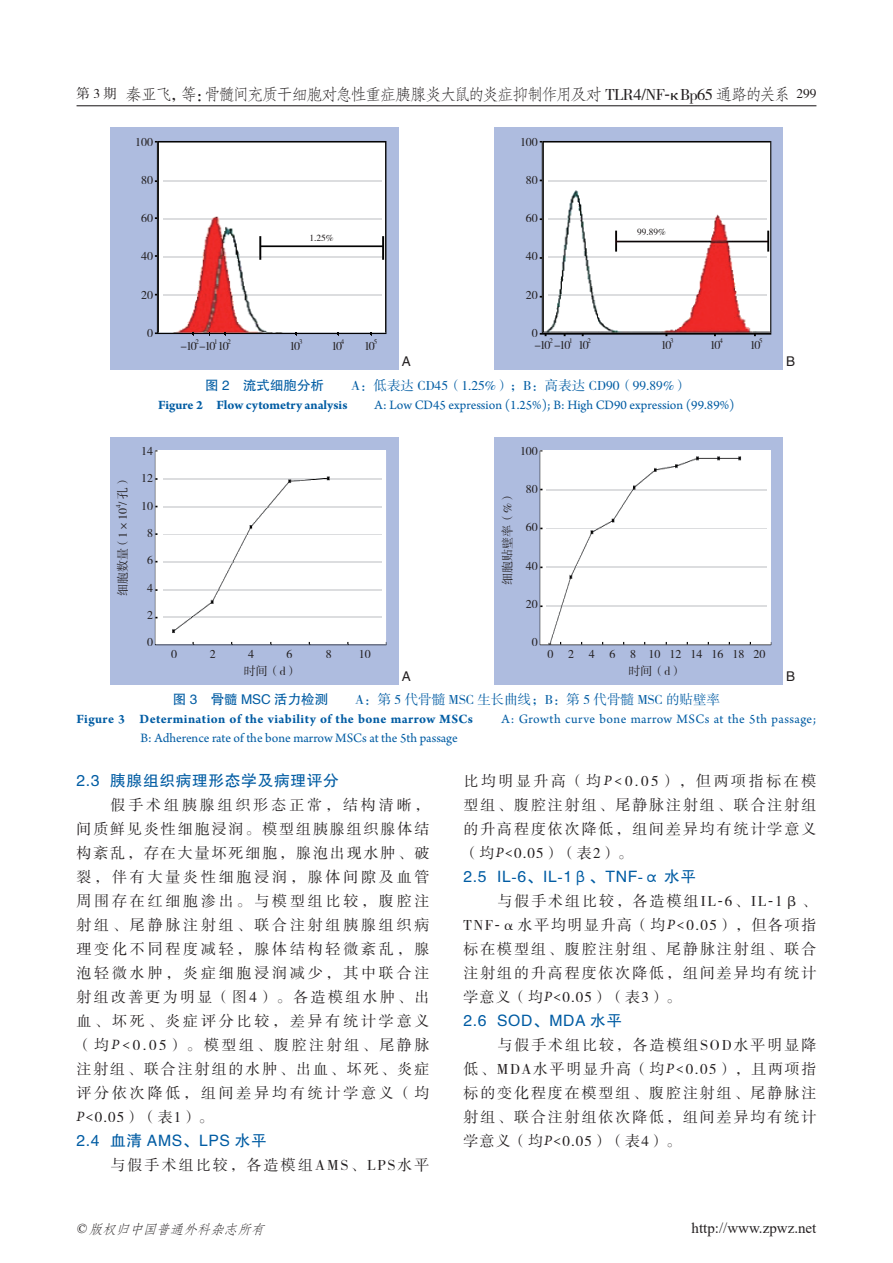
<style>
.page{position:relative;width:893px;height:1263px;background:#fff}
.page>*{position:absolute;margin:0;border:0;box-sizing:border-box;transform-origin:0 0}
.t1{font:16.5px "FZFSK GBK1 0";letter-spacing:-.105em;color:#231f20}
.t2{font:15.75px "FZHTK GBK1 0";letter-spacing:.04em;color:#015ca3}
.t3{font:15px/24px "FZSSK GBK1 0";letter-spacing:.125em;color:#231f20;text-align:justify}
.t4{font:15px "Times New Roman";color:#231f20}
.t5{font:13.5px/19.5px "Arno Pro";color:#015ca3}
.t6{font:13.5px "FZSSK GBK1 0";color:#015ca3}
.t7{font:italic 13.5px "FZFSK GBK1 0";color:#231f20}
.t8{font:13.5px "FZHTK GBK1 0";color:#231f20}
.t9{font:12px/17px "FZSSK GBK1 0";color:#231f20;text-align:center}
.t10{font:9.45px "FZSSK GBK1 0";color:#231f20}
.t11{font:7.05px "FZSSK GBK1 0";color:#231f20}
.s1{font-family:"FZSSK GBK1 0";font-size:13.5px}
.s2{font-family:"FZSSK GBK1 0"}
.s3{font-family:"Times New Roman"}
.s4{font-family:"FZHTK GBK1 0"}
.s5{font-weight:700}
.s6{font-family:"Adobe Song Std";font-weight:300}
.s7{font-family:"Arno Pro";font-style:italic}
</style>
<div class="page">
<hr style="left:77px;top:105px;width:739px;height:1px;background:#231f20">
<div style="left:494px;top:437px;width:289px;height:248px;background:#aebcdf"></div>
<img style="left:540px;top:450px;width:231px;height:195px">
<img style="left:546px;top:489px;width:220px;height:1px">
<img style="left:546px;top:528px;width:220px;height:1px">
<img style="left:546px;top:567px;width:220px;height:1px">
<img style="left:546px;top:605px;width:220px;height:1px">
<div style="left:110px;top:128px;width:289px;height:242px;background:#aebcdf"></div>
<img style="left:155px;top:141px;width:231px;height:193px">
<img style="left:158px;top:141px;width:228px;height:191px">
<img style="left:164px;top:181px;width:217px;height:1px">
<img style="left:164px;top:219px;width:217px;height:1px">
<img style="left:164px;top:257px;width:217px;height:1px">
<img style="left:164px;top:294px;width:217px;height:1px">
<div style="left:494px;top:128px;width:289px;height:242px;background:#aebcdf"></div>
<img style="left:540px;top:141px;width:231px;height:195px">
<img style="left:543px;top:141px;width:228px;height:191px">
<img style="left:549px;top:181px;width:217px;height:1px">
<img style="left:549px;top:219px;width:217px;height:1px">
<img style="left:549px;top:257px;width:217px;height:1px">
<img style="left:549px;top:294px;width:217px;height:1px">
<div style="left:110px;top:437px;width:289px;height:248px;background:#aebcdf"></div>
<div style="left:156px;top:450px;width:230px;height:194px;background:#fff"></div>
<img style="left:164px;top:506px;width:217px;height:1px">
<img style="left:164px;top:534px;width:217px;height:1px">
<img style="left:164px;top:562px;width:217px;height:1px">
<img style="left:164px;top:589px;width:217px;height:1px">
<img style="left:164px;top:617px;width:217px;height:1px">
<img style="left:164px;top:479px;width:217px;height:1px">
<p class="t1" style="left:77px;top:85px;width:741px"><span class="s1">第 3 期</span> 秦亚飞，等：骨髓间充质干细胞对急性重症胰腺炎大鼠的炎症抑制作用及对 <span class="s2">TLR4/NF</span><span class="s3">-</span><span class="s2">κBp65</span> 通路的关系 <span class="s1">299</span></p>
<p class="t9" style="left:135px;top:134px;width:19px">100</p>
<p class="t9" style="left:141px;top:172px;width:13px">80</p>
<p class="t9" style="left:141px;top:210px;width:13px">60</p>
<p class="t9" style="left:141px;top:248px;width:13px">40</p>
<p class="t9" style="left:141px;top:287px;width:13px">20</p>
<p class="t9" style="left:147px;top:325px;width:7px">0</p>
<p class="t10" style="left:309px;top:233px;width:26px">1.25%</p>
<p class="t11" style="left:195px;top:338px;width:5px">2</p>
<p class="t11" style="left:214px;top:338px;width:5px">1</p>
<p class="t11" style="left:227px;top:338px;width:5px">2</p>
<p class="t9" style="left:290px;top:338px;width:12px">10</p>
<p class="t11" style="left:299px;top:338px;width:5px">3</p>
<p class="t9" style="left:331px;top:338px;width:12px">10</p>
<p class="t11" style="left:341px;top:338px;width:5px">4</p>
<p class="t9" style="left:364px;top:338px;width:12px">10</p>
<p class="t11" style="left:374px;top:338px;width:5px">5</p>
<p class="t9" style="left:181px;top:338px;width:50px">-10 -10 10</p>
<p class="t9" style="left:520px;top:134px;width:19px">100</p>
<p class="t9" style="left:526px;top:172px;width:13px">80</p>
<p class="t9" style="left:526px;top:210px;width:13px">60</p>
<p class="t9" style="left:526px;top:248px;width:13px">40</p>
<p class="t9" style="left:526px;top:287px;width:13px">20</p>
<p class="t9" style="left:532px;top:325px;width:7px">0</p>
<p class="t10" style="left:637px;top:227px;width:30px">99.89%</p>
<p class="t11" style="left:549px;top:337px;width:5px">2</p>
<p class="t11" style="left:569px;top:337px;width:5px">1</p>
<p class="t9" style="left:578px;top:337px;width:12px">10</p>
<p class="t11" style="left:587px;top:337px;width:5px">2</p>
<p class="t9" style="left:661px;top:337px;width:12px">10</p>
<p class="t11" style="left:670px;top:337px;width:5px">3</p>
<p class="t9" style="left:710px;top:337px;width:12px">10</p>
<p class="t11" style="left:719px;top:337px;width:5px">4</p>
<p class="t9" style="left:750px;top:337px;width:12px">10</p>
<p class="t11" style="left:759px;top:337px;width:5px">5</p>
<p class="t9" style="left:534px;top:337px;width:37px">-10 -10</p>
<p class="t8" style="left:402px;top:354px;width:10px">A</p>
<p class="t8" style="left:786px;top:354px;width:10px">B</p>
<p class="t9" style="left:115px;top:596px;width:123px;rotate:-90deg">细胞数量（1×10/ 孔）</p>
<p class="t11" style="left:115px;top:508px;width:5px;rotate:-90deg">4</p>
<p class="t6" style="left:205px;top:378px;width:484px"><span class="s4">图 2　流式细胞分析　　</span>A：低表达 CD45（1.25%）；B：高表达 CD90（99.89%）</p>
<p class="t5" style="left:158px;top:396px;width:578px"><span class="s5">Figure 2 Flow cytometry analysis</span><span class="s6">　　</span>A: Low CD45 expression (1.25%); B: High CD90 expression (99.89%)</p>
<p class="t9" style="left:141px;top:443px;width:13px">14</p>
<p class="t9" style="left:141px;top:470px;width:13px">12</p>
<p class="t9" style="left:141px;top:498px;width:13px">10</p>
<p class="t9" style="left:147px;top:525px;width:7px">8</p>
<p class="t9" style="left:147px;top:552px;width:7px">6</p>
<p class="t9" style="left:147px;top:580px;width:7px">4</p>
<p class="t9" style="left:147px;top:607px;width:7px">2</p>
<p class="t9" style="left:147px;top:634px;width:7px">0</p>
<p class="t9" style="left:500px;top:585px;width:95px;rotate:-90deg">细胞贴壁率（%）</p>
<p class="t9" style="left:520px;top:443px;width:19px">100</p>
<p class="t9" style="left:526px;top:481px;width:13px">80</p>
<p class="t9" style="left:526px;top:519px;width:13px">60</p>
<p class="t9" style="left:526px;top:558px;width:13px">40</p>
<p class="t9" style="left:526px;top:596px;width:13px">20</p>
<p class="t9" style="left:532px;top:634px;width:7px">0</p>
<p class="t9" style="left:547px;top:646px;width:219px">0 2 4 6 8 10 12 14 16 18 20时间（d）</p>
<p class="t9" style="left:171px;top:646px;width:7px">0</p>
<p class="t9" style="left:210px;top:646px;width:7px">2</p>
<p class="t9" style="left:248px;top:646px;width:7px">4</p>
<p class="t9" style="left:287px;top:646px;width:7px">6</p>
<p class="t9" style="left:326px;top:646px;width:7px">8</p>
<p class="t9" style="left:359px;top:646px;width:13px">10</p>
<p class="t9" style="left:244px;top:663px;width:55px">时间（d）</p>
<p class="t6" style="left:173px;top:692px;width:549px"><span class="s4">图 3　骨髓 MSC 活力检测　　</span>A：第 5 代骨髓 MSC 生长曲线；B：第 5 代骨髓 MSC 的贴壁率</p>
<p class="t5" style="left:140px;top:709px;width:677px;text-indent:-64px"><span class="s5">Figure 3 Determination of the viability of the bone marrow MSCs</span><span class="s6">　　</span>A: Growth curve bone marrow MSCs at the 5th passage;<br>B: Adherence rate of the bone marrow MSCs at the 5th passage</p>
<p class="t8" style="left:402px;top:668px;width:10px">A</p>
<p class="t8" style="left:786px;top:668px;width:10px">B</p>
<p class="t2" style="left:77px;top:772px;width:264px">2.3 胰腺组织病理形态学及病理评分</p>
<p class="t3" style="left:77px;top:793px;width:355px;text-indent:34px">假手术组胰腺组织形态正常，结构清晰，间质鲜见炎性细胞浸润。模型组胰腺组织腺体结构紊乱，存在大量坏死细胞，腺泡出现水肿、破裂，伴有大量炎性细胞浸润，腺体间隙及血管周围存在红细胞渗出。与模型组比较，腹腔注射组、尾静脉注射组、联合注射组胰腺组织病理变化不同程度减轻，腺体结构轻微紊乱，腺泡轻微水肿，炎症细胞浸润减少，其中联合注射组改善更为明显（图4）。各造模组水肿、出血、坏死、炎症评分比较，差异有统计学意义（均<span class="s7">P&lt;</span>0.05）。模型组、腹腔注射组、尾静脉注射组、联合注射组的水肿、出血、坏死、炎症评分依次降低，组间差异均有统计学意义（均<span class="s7">P&lt;</span>0.05）（表1）。</p>
<p class="t2" style="left:77px;top:1132px;width:192px">2.4 血清 AMS、LPS 水平</p>
<p class="t3" style="left:111px;top:1153px;width:320px">与假手术组比较，各造模组AMS、LPS水平</p>
<p class="t3" style="left:463px;top:769px;width:354px">比均明显升高（均<span class="s7">P&lt;</span>0.05），但两项指标在模型组、腹腔注射组、尾静脉注射组、联合注射组的升高程度依次降低，组间差异均有统计学意义（均<span class="s7">P&lt;</span>0.05）（表2）。</p>
<p class="t2" style="left:463px;top:868px;width:234px">2.5 IL<span class="s3">-</span>6、IL<span class="s3">-</span>1β、TNF<span class="s3">-</span>α 水平</p>
<p class="t3" style="left:463px;top:889px;width:354px;text-indent:34px">与假手术组比较，各造模组IL<span class="s3">-</span>6、IL<span class="s3">-</span>1β、TNF<span class="s3">-</span>α水平均明显升高（均<span class="s7">P&lt;</span>0.05），但各项指标在模型组、腹腔注射组、尾静脉注射组、联合注射组的升高程度依次降低，组间差异均有统计学意义（均<span class="s7">P&lt;</span>0.05）（表3）。</p>
<p class="t2" style="left:463px;top:1012px;width:160px">2.6 SOD、MDA 水平</p>
<p class="t3" style="left:463px;top:1033px;width:354px;text-indent:34px">与假手术组比较，各造模组SOD水平明显降低、MDA水平明显升高（均<span class="s7">P&lt;</span>0.05），且两项指标的变化程度在模型组、腹腔注射组、尾静脉注射组、联合注射组依次降低，组间差异均有统计学意义（均<span class="s7">P&lt;</span>0.05）（表4）。</p>
<p class="t7" style="left:76px;top:1221px;width:194px"><span class="s3">©</span> 版权归中国普通外科杂志所有</p>
<p class="t4" style="left:692px;top:1217px;width:126px">http://www.zpwz.net</p>
</div>
